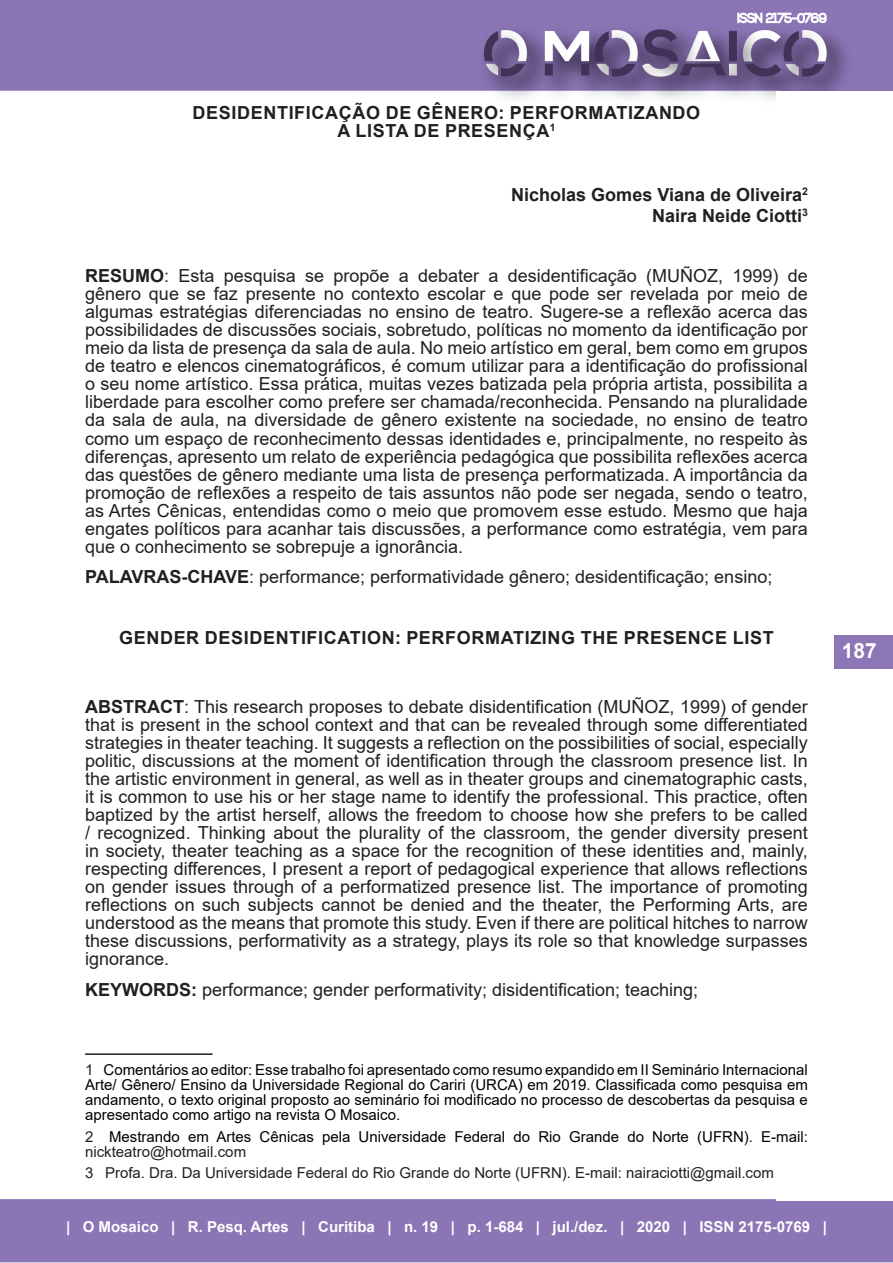
<style>
.page{position:relative;width:893px;height:1263px;background:#fff}
.page>*{position:absolute;margin:0;border:0;box-sizing:border-box;transform-origin:0 0}
.t1{font:700 21px "Arial";color:#fff}
.resumo{font:18px/18px "Arial";color:#231f20;text-align:justify}
.palavra-chave_1{font:18px "Arial";color:#231f20}
.Título_1{font:700 18px/18px "Arial";letter-spacing:.035em;color:#231f20;text-align:center}
.Título_1_-_ingles{font:700 18px "Arial";letter-spacing:.035em;color:#231f20}
.Autores{font:700 18px "Arial";color:#231f20}
.nota_rodape{font:15px/15px "Arial";color:#000;text-align:justify}
.nota_rodape-2{font:15px "Arial";color:#231f20}
.t2{font:700 15px "Arial";color:#fff}
.s1{font-weight:700}
.s2{color:#231f20}
</style>
<div class="page">
<img style="left:0;top:0;width:893px;height:1263px">
<div style="left:777px;top:92px;width:116px;height:1109px;background:#fff"></div>
<div style="left:834px;top:635px;width:59px;height:33px;background:#8d76b5"></div>
<hr style="left:85px;top:1053px;width:128px;height:2px;background:#231f20">
<p class="Título_1" style="left:193px;top:104px;width:509px">DESIDENTIFICAÇÃO DE GÊNERO: PERFORMATIZANDO<br>A LISTA DE PRESENÇA<sup>1</sup></p>
<p class="Autores" style="left:511px;top:182px;width:298px">Nicholas Gomes Viana de Oliveira<sup>2</sup></p>
<p class="Autores" style="left:652px;top:203px;width:157px">Naira Neide Ciotti<sup>3</sup></p>
<p class="resumo" style="left:85px;top:267px;width:724px"><span class="s1">RESUMO</span>: Esta pesquisa se propõe a debater a desidentificação (MUÑOZ, 1999) de gênero que se faz presente no contexto escolar e que pode ser revelada por meio de algumas estratégias diferenciadas no ensino de teatro. Sugere-se a reflexão acerca das possibilidades de discussões sociais, sobretudo, políticas no momento da identificação por meio da lista de presença da sala de aula. No meio artístico em geral, bem como em grupos de teatro e elencos cinematográficos, é comum utilizar para a identificação do profissional o seu nome artístico. Essa prática, muitas vezes batizada pela própria artista, possibilita a liberdade para escolher como prefere ser chamada/reconhecida. Pensando na pluralidade da sala de aula, na diversidade de gênero existente na sociedade, no ensino de teatro como um espaço de reconhecimento dessas identidades e, principalmente, no respeito às diferenças, apresento um relato de experiência pedagógica que possibilita reflexões acerca das questões de gênero mediante uma lista de presença performatizada. A importância da promoção de reflexões a respeito de tais assuntos não pode ser negada, sendo o teatro, as Artes Cênicas, entendidas como o meio que promovem esse estudo. Mesmo que haja engates políticos para acanhar tais discussões, a performance como estratégia, vem para que o conhecimento se sobrepuje a ignorância.</p>
<p class="palavra-chave_1" style="left:85px;top:564px;width:689px"><span class="s1">PALAVRAS-CHAVE</span>: performance; performatividade gênero; desidentificação; ensino;</p>
<p class="Título_1_-_ingles" style="left:119px;top:625px;width:656px">GENDER DESIDENTIFICATION: PERFORMATIZING THE PRESENCE LIST</p>
<p class="resumo" style="left:85px;top:697px;width:724px"><span class="s1">ABSTRACT</span>: This research proposes to debate disidentification (MUÑOZ, 1999) of gender that is present in the school context and that can be revealed through some differentiated strategies in theater teaching. It suggests a reflection on the possibilities of social, especially politic, discussions at the moment of identification through the classroom presence list. In the artistic environment in general, as well as in theater groups and cinematographic casts, it is common to use his or her stage name to identify the professional. This practice, often baptized by the artist herself, allows the freedom to choose how she prefers to be called / recognized. Thinking about the plurality of the classroom, the gender diversity present in society, theater teaching as a space for the recognition of these identities and, mainly, respecting differences, I present a report of pedagogical experience that allows reflections on gender issues through of a performatized presence list. The importance of promoting reflections on such subjects cannot be denied and the theater, the Performing Arts, are understood as the means that promote this study. Even if there are political hitches to narrow these discussions, performativity as a strategy, plays its role so that knowledge surpasses ignorance.</p>
<p class="palavra-chave_1" style="left:85px;top:977px;width:615px"><span class="s1">KEYWORDS:</span> performance; gender performativity; disidentification; teaching;</p>
<p class="t1" style="left:842px;top:636px;width:37px">187</p>
<p class="nota_rodape" style="left:85px;top:1062px;width:724px"><span class="s2">1</span> Comentários ao editor: Esse trabalho foi apresentado como resumo expandido em II Seminário Internacional Arte/ Gênero/ Ensino da Universidade Regional do Cariri (URCA) em 2019. Classificada como pesquisa em andamento, o texto original proposto ao seminário foi modificado no processo de descobertas da pesquisa e apresentado como artigo na revista O Mosaico.</p>
<p class="nota_rodape" style="left:85px;top:1129px;width:724px"><span class="s2">2</span> Mestrando em Artes Cênicas pela Universidade Federal do Rio Grande do Norte (UFRN). E-mail: <span class="s2">nickteatro@hotmail.com</span></p>
<p class="nota_rodape-2" style="left:85px;top:1162px;width:690px">3 Profa. Dra. Da Universidade Federal do Rio Grande do Norte (UFRN). E-mail: nairaciotti@gmail.com</p>
<p class="t2" style="left:66px;top:1216px;width:762px">| O Mosaico | R. Pesq. Artes | Curitiba | n. 19 | p. 1-684 | jul./dez. | 2020 | ISSN 2175-0769 |</p>
</div>
